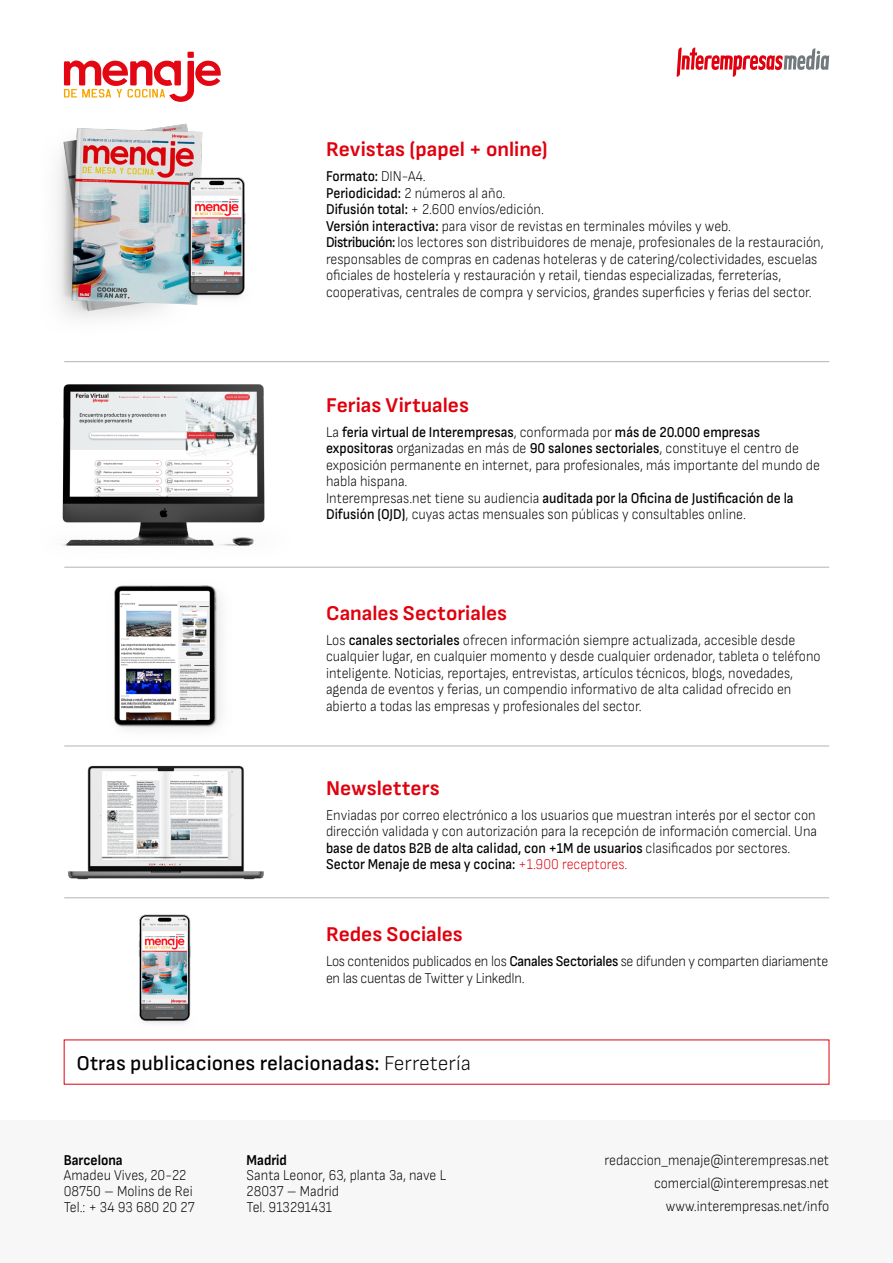
<style>
.page{position:relative;width:893px;height:1263px;background:#fff}
.page>*{position:absolute;margin:0;border:0;box-sizing:border-box;transform-origin:0 0}
.t1{font:700 21px "Sofia Sans";color:#e0000e}
.t2{font:500 21px "Sofia Sans";color:#000}
.t3{font:300 15px/16.5px "Sofia Sans";color:#000;scale:.9 1}
.t4{font:300 15px/16.5px "Sofia Sans";letter-spacing:-.02em;color:#000;scale:.9 1}
.t5{font:700 15px "Sofia Sans";color:#000;scale:.9 1}
.s1{font-weight:500}
.s2{color:#e0000e}
.s3{font-weight:300}
</style>
<div class="page">
<div style="left:0;top:1121px;width:893px;height:142px;background:#f7f7f7"></div>
<img style="left:62px;top:384px;width:287px;height:183px">
<img style="left:56px;top:123px;width:147px;height:196px">
<img style="left:165px;top:170px;width:81px;height:149px">
<img style="left:118px;top:914px;width:93px;height:126px">
<img style="left:68px;top:765px;width:196px;height:115px">
<img style="left:76px;top:565px;width:188px;height:181px">
<hr style="left:64px;top:361px;width:765px;height:1px;background:#b3b3b3">
<hr style="left:64px;top:567px;width:765px;height:1px;background:#b3b3b3">
<hr style="left:64px;top:746px;width:765px;height:1px;background:#b3b3b3">
<hr style="left:64px;top:897px;width:765px;height:1px;background:#b3b3b3">
<svg style="left:677px;top:48px;width:152px;height:29px"></svg>
<svg style="left:64px;top:52px;width:157px;height:50px"></svg>
<h1 class="t1" style="left:326px;top:137px;width:223px">Revistas (papel + online)</h1>
<p class="t3" style="left:326px;top:168px;width:554px"><span class="s1">Formato:</span> DIN-A4.<br><span class="s1">Periodicidad:</span> 2 números al año.<br><span class="s1">Difusión total:</span> + 2.600 envíos/edición.<br><span class="s1">Versión interactiva:</span> para visor de revistas en terminales móviles y web.<br><span class="s1">Distribución:</span> los lectores son distribuidores de menaje, profesionales de la restauración, responsables de compras en cadenas hoteleras y de catering/colectividades, escuelas oficiales de hostelería y restauración y retail, tiendas especializadas, ferreterías, cooperativas, centrales de compra y servicios, grandes superficies y ferias del sector.</p>
<h1 class="t1" style="left:326px;top:393px;width:144px">Ferias Virtuales</h1>
<p class="t3" style="left:326px;top:424px;width:550px">La <span class="s1">feria virtual de Interempresas</span>, conformada por <span class="s1">más de 20.000 empresas expositoras</span> organizadas en más de <span class="s1">90 salones sectoriales</span>, constituye el centro de exposición permanente en internet, para profesionales, más importante del mundo de habla hispana.<br>Interempresas.net tiene su audiencia <span class="s1">auditada por la Oficina de Justificación de la Difusión (OJD)</span>, cuyas actas mensuales son públicas y consultables online.</p>
<h1 class="t1" style="left:326px;top:600px;width:183px">Canales Sectoriales</h1>
<p class="t3" style="left:326px;top:631px;width:551px">Los <span class="s1">canales sectoriales</span> ofrecen información siempre actualizada, accesible desde cualquier lugar, en cualquier momento y desde cualquier ordenador, tableta o teléfono inteligente. Noticias, reportajes, entrevistas, artículos técnicos, blogs, novedades, agenda de eventos y ferias, un compendio informativo de alta calidad ofrecido en abierto a todas las empresas y profesionales del sector.</p>
<h1 class="t1" style="left:326px;top:776px;width:115px">Newsletters</h1>
<p class="t3" style="left:326px;top:806px;width:547px">Enviadas por correo electrónico a los usuarios que muestran interés por el sector con dirección validada y con autorización para la recepción de información comercial. Una <span class="s1">base de datos B2B de alta calidad, con +1M de usuarios</span> clasificados por sectores.<br><span class="s1">Sector Menaje de mesa y cocina:</span> <span class="s2">+1.900 receptores.</span></p>
<h1 class="t1" style="left:326px;top:922px;width:138px">Redes Sociales</h1>
<p class="t4" style="left:326px;top:953px;width:560px">Los contenidos publicados en los <span class="s1">Canales Sectoriales</span> se difunden y comparten diariamente en las cuentas de Twitter y LinkedIn.</p>
<h1 class="t2" style="left:77px;top:1050px;width:396px">Otras publicaciones relacionadas: <span class="s3">Ferretería</span></h1>
<p class="t5" style="left:64px;top:1151px;width:67px">Barcelona</p>
<p class="t3" style="left:64px;top:1167px;width:147px;line-height:15.8px">Amadeu Vives, 20-22<br>08750 – Molins de Rei<br>Tel.: + 34 93 680 20 27</p>
<p class="t5" style="left:247px;top:1151px;width:46px">Madrid</p>
<p class="t3" style="left:247px;top:1167px;width:223px;line-height:15.8px">Santa Leonor, 63, planta 3a, nave L<br>28037 – Madrid<br>Tel. 913291431</p>
<p class="t3" style="left:605px;top:1148px;width:251px;line-height:23.1px;text-align:right">redaccion_menaje@interempresas.net comercial@interempresas.net www.interempresas.net/info</p>
</div>
